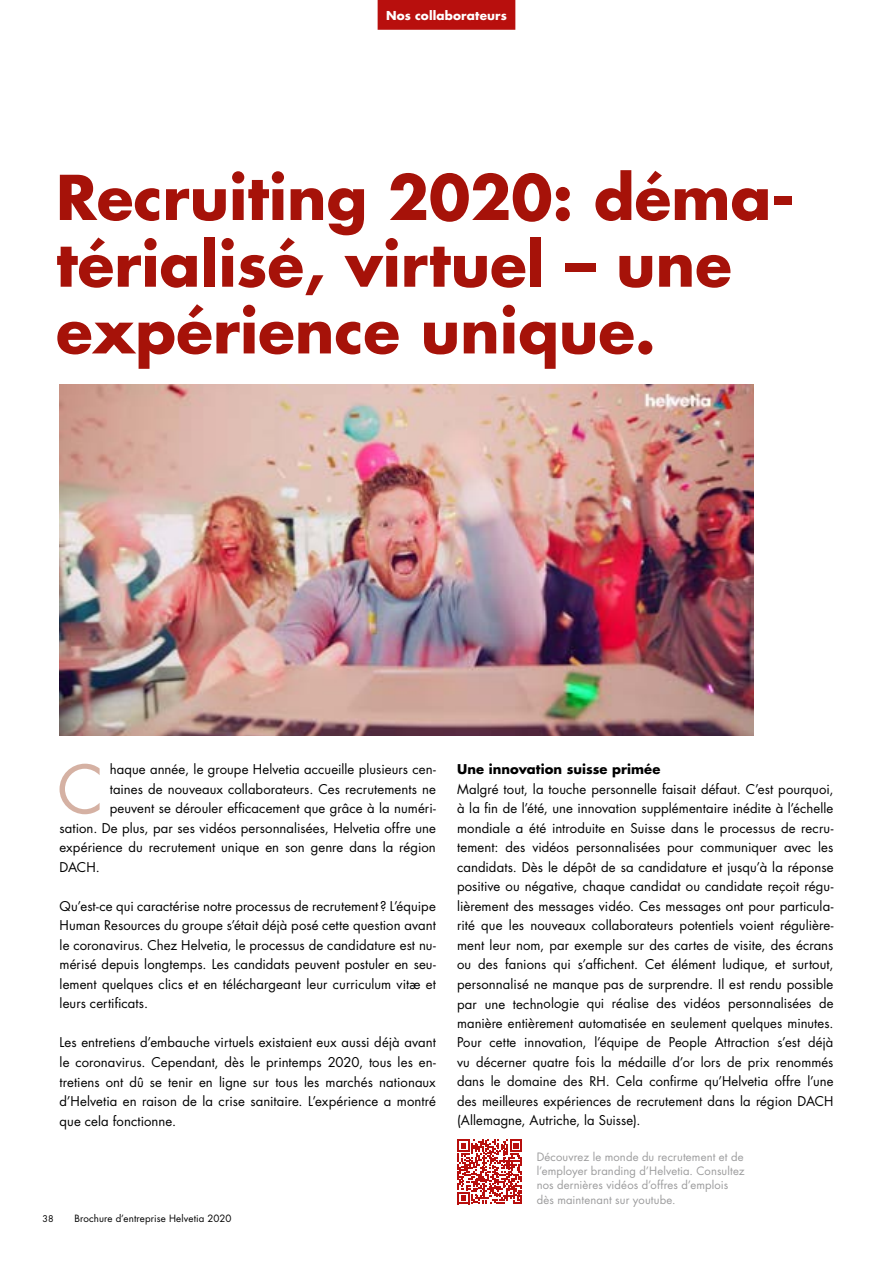
<style>
.page{position:relative;width:893px;height:1263px;background:#fff}
.page>*{position:absolute;margin:0;border:0;box-sizing:border-box;transform-origin:0 0}
.t1{font:64.8px "Futura Std";color:#d5b1a3}
.t2{font:700 60px/66.8px "Futura Std";color:#a61209}
.t3{font:13.2px/19.5px "Futura Std";letter-spacing:.005em;color:#000;text-align:justify}
.t4{font:700 13.2px "Futura Std";letter-spacing:.005em;color:#000}
.t5{font:700 12px "Futura Std";letter-spacing:.01em;color:#fff}
.t6{font:11.25px/14.2px "Futura Std";letter-spacing:.01em;color:#9c9c9d}
.t7{font:9.75px "Futura Std";letter-spacing:.015em;color:#000}
.t8{font:9px "Futura Std";color:#000}
</style>
<div class="page">
<img style="left:60px;top:384px;width:694px;height:351px">
<svg style="left:457px;top:1139px;width:65px;height:65px"></svg>
<div style="left:378px;top:0;width:137px;height:30px;background:#b80f0d"></div>
<p class="t5" style="left:386px;top:7px;width:122px">Nos collaborateurs</p>
<h2 class="t2" style="left:56px;top:163px;width:740px">Recruiting 2020: déma&shy;térialisé, virtuel – une expérience unique.</h2>
<h1 class="t1" style="left:57px;top:748px;width:48px">C</h1>
<p class="t3" style="left:110px;top:760px;width:328px">haque année, le groupe Helvetia accueille plusieurs cen-</p>
<p class="t3" style="left:110px;top:779px;width:328px">taines de nouveaux collaborateurs. Ces recrutements ne</p>
<p class="t3" style="left:110px;top:799px;width:328px">peuvent se dérouler efficacement que grâce à la numéri-</p>
<p class="t3" style="left:60px;top:818px;width:378px">sation. De plus, par ses vidéos personnalisées, Helvetia offre une</p>
<p class="t3" style="left:60px;top:838px;width:378px">expérience du recrutement unique en son genre dans la région</p>
<p class="t3" style="left:60px;top:857px;width:42px">DACH.</p>
<p class="t3" style="left:60px;top:896px;width:378px">Qu’est-ce qui caractérise notre processus de recrutement ? L’équipe Human Resources du groupe s’était déjà posé cette question avant le coronavirus. Chez Helvetia, le processus de candidature est nu&shy;mérisé depuis longtemps. Les candidats peuvent postuler en seu&shy;lement quelques clics et en téléchargeant leur curriculum vitæ et leurs certificats.</p>
<p class="t3" style="left:60px;top:1033px;width:378px">Les entretiens d’embauche virtuels existaient eux aussi déjà avant le coronavirus. Cependant, dès le printemps 2020, tous les en&shy;tretiens ont dû se tenir en ligne sur tous les marchés nationaux d’Helvetia en raison de la crise sanitaire. L’expérience a montré que cela fonctionne.</p>
<p class="t8" style="left:43px;top:1212px;width:13px">38</p>
<p class="t7" style="left:74px;top:1212px;width:158px">Brochure d’entreprise Helvetia 2020</p>
<p class="t4" style="left:457px;top:761px;width:205px">Une innovation suisse primée</p>
<p class="t3" style="left:457px;top:779px;width:378px">Malgré tout, la touche personnelle faisait défaut. C’est pourquoi, à la fin de l’été, une innovation supplémentaire inédite à l’échelle mondiale a été introduite en Suisse dans le processus de recru&shy;tement: des vidéos personnalisées pour communiquer avec les candidats. Dès le dépôt de sa candidature et jusqu’à la réponse positive ou négative, chaque candidat ou candidate reçoit régu&shy;lièrement des messages vidéo. Ces messages ont pour particula&shy;rité que les nouveaux collaborateurs potentiels voient régulière&shy;ment leur nom, par exemple sur des cartes de visite, des écrans ou des fanions qui s’affichent. Cet élément ludique, et surtout, personnalisé ne manque pas de surprendre. Il est rendu possible par une technologie qui réalise des vidéos personnalisées de manière entièrement automatisée en seulement quelques minutes.<br>Pour cette innovation, l’équipe de People Attraction s’est déjà vu décerner quatre fois la médaille d’or lors de prix renommés dans le domaine des RH. Cela confirme qu’Helvetia offre l’une des meilleures expériences de recrutement dans la région DACH (Allemagne, Autriche, la Suisse).</p>
<p class="t6" style="left:537px;top:1150px;width:209px">Découvrez le monde du recrutement et de l’employer branding d’Helvetia. Consultez nos dernières vidéos d’offres d’emplois dès maintenant sur youtube.</p>
</div>
